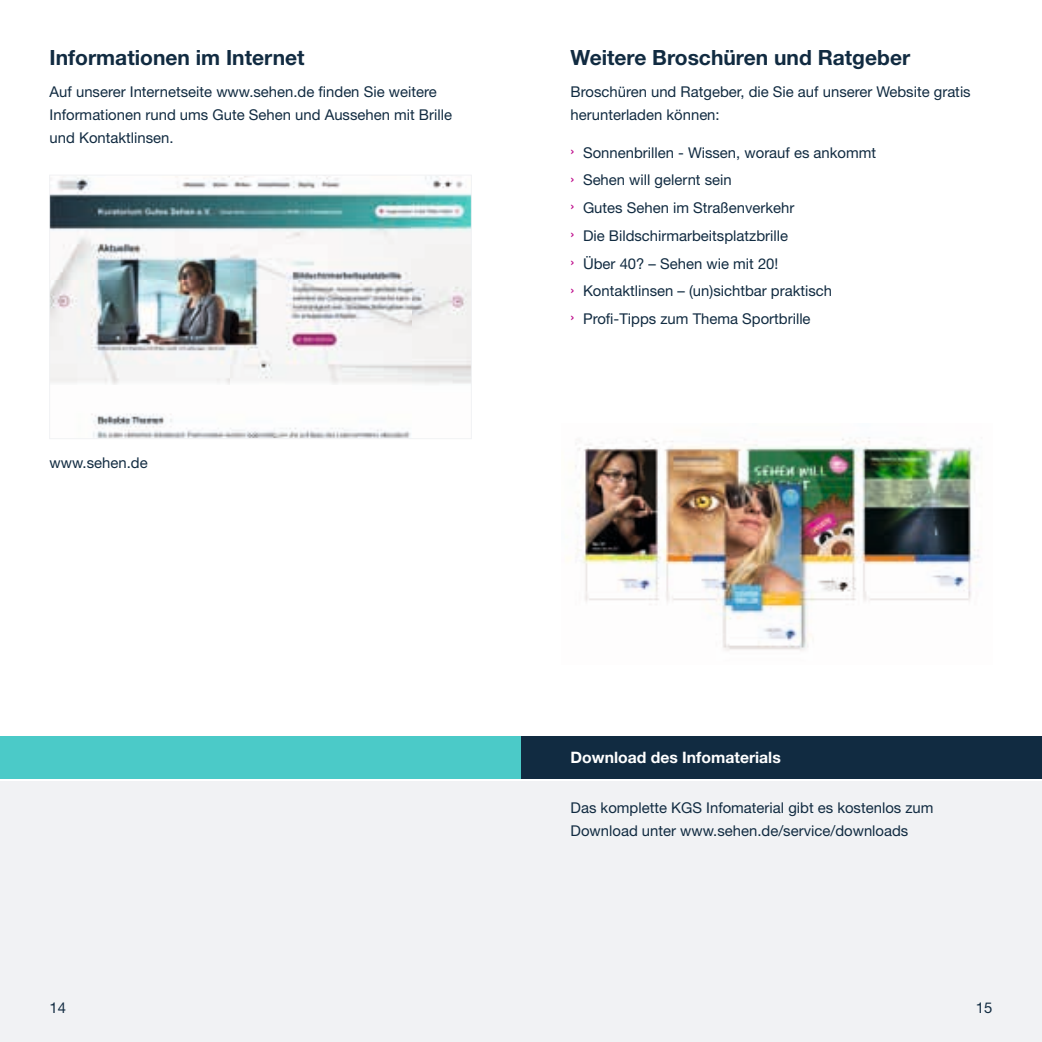
<style>
.page{position:relative;width:1042px;height:1042px;background:#fff}
.page>*{position:absolute;margin:0;border:0;box-sizing:border-box;transform-origin:0 0}
.t1{font:700 21px "Helvetica Neue LT Std";color:#112b41}
.t2{font:700 15.75px "Helvetica Neue LT Std";color:#fff}
.t3{font:14.88px/27.7px "Helvetica Neue LT Std";color:#112b41}
.s1{color:#bb0086}
</style>
<div class="page">
<div style="left:0;top:781px;width:1042px;height:261px;background:#f1f2f4"></div>
<div style="left:0;top:737px;width:521px;height:42px;background:#4bcac8"></div>
<img style="left:566px;top:437px;width:413px;height:214px">
<div style="left:521px;top:737px;width:521px;height:42px;background:#112b41"></div>
<img style="left:51px;top:177px;width:419px;height:260px">
<div style="left:49px;top:175px;width:423px;height:264px;border:1px solid #f1f2f4"></div>
<h1 class="t1" style="left:50px;top:44px;width:256px">Informationen im Internet</h1>
<p class="t3" style="left:50px;top:80px;width:404px;line-height:22.8px">Auf unserer Internetseite www.sehen.de finden Sie weitere<br>Informationen rund ums Gute Sehen und Aussehen mit Brille und Kontaktlinsen.</p>
<p class="t3" style="left:50px;top:448px;width:100px">www.sehen.de</p>
<h1 class="t1" style="left:570px;top:44px;width:341px">Weitere Broschüren und Ratgeber</h1>
<p class="t3" style="left:570px;top:80px;width:402px;line-height:22.8px">Broschüren und Ratgeber, die Sie auf unserer Website gratis herunterladen können:</p>
<p class="t3" style="left:570px;top:138px;width:307px"><span class="s1">›</span> Sonnenbrillen - Wissen, worauf es ankommt <span class="s1">›</span> Sehen will gelernt sein<br><span class="s1">›</span> Gutes Sehen im Straßenverkehr<br><span class="s1">›</span> Die Bildschirmarbeitsplatzbrille<br><span class="s1">›</span> Über 40? – Sehen wie mit 20!<br><span class="s1">›</span> Kontaktlinsen – (un)sichtbar praktisch<br><span class="s1">›</span> Profi-Tipps zum Thema Sportbrille</p>
<p class="t2" style="left:570px;top:747px;width:212px">Download des Infomaterials</p>
<p class="t3" style="left:570px;top:796px;width:364px;line-height:22.8px">Das komplette KGS Infomaterial gibt es kostenlos zum<br>Download unter www.sehen.de/service/downloads</p>
<p class="t3" style="left:50px;top:993px;width:18px">14</p>
<p class="t3" style="left:976px;top:993px;width:18px">15</p>
</div>
